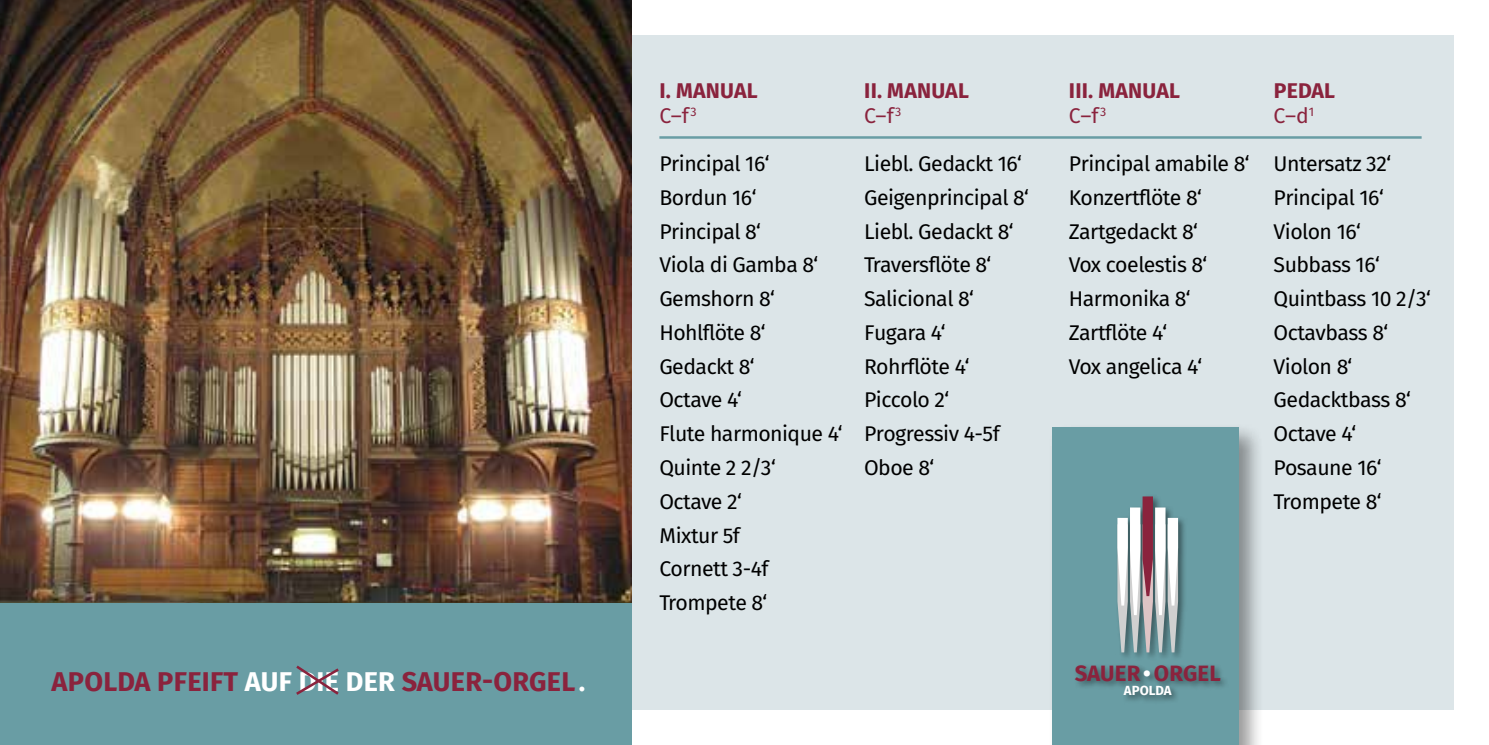
<style>
.page{position:relative;width:1489px;height:745px;background:#fff}
.page>*{position:absolute;margin:0;border:0;box-sizing:border-box;transform-origin:0 0}
.t1{font:700 27px "Fira Sans";letter-spacing:.01em;color:#8a233d}
.t2{font:700 22.25px "Fira Sans";letter-spacing:.01em;color:#8a233d}
.t3{font:21.25px/33.8px "Fira Sans";letter-spacing:-.025em;color:#000}
.t4{font:700 21.25px/25px "Fira Sans";letter-spacing:.01em;color:#8a233d}
.t5{font:700 13.25px "Fira Sans";color:#fff}
.s1{font-weight:400}
.s2{color:#fff}
</style>
<div class="page">
<div style="left:35px;top:35px;width:1418px;height:674px;background:#dce5e8"></div>
<img style="left:0;top:0;width:631px;height:602px">
<div style="left:0;top:602px;width:631px;height:142px;background:#699da4"></div>
<hr style="left:659px;top:136px;width:762px;height:3px;background:#699da4">
<div style="left:1047px;top:422px;width:216px;height:322px;background:#000;opacity:.4"></div>
<div style="left:1052px;top:427px;width:186px;height:317px;background:#699da4"></div>
<svg style="left:296px;top:665px;width:43px;height:30px"></svg>
<div style="left:1072px;top:493px;width:157px;height:211px;background:#000;opacity:.45"></div>
<svg style="left:1117px;top:496px;width:60px;height:156px"></svg>
<p class="t4" style="left:659px;top:76px;width:100px">I. MANUAL<br><span class="s1">C–f</span><sup>3</sup></p>
<p class="t3" style="left:659px;top:146px;width:185px">Principal 16‘<br>Bordun 16‘<br>Principal 8‘<br>Viola di Gamba 8‘<br>Gemshorn 8‘<br>Hohlflöte 8‘<br>Gedackt 8‘<br>Octave 4‘<br>Flute harmonique 4‘<br>Quinte 2 2/3‘<br>Octave 2‘<br>Mixtur 5f<br>Cornett 3-4f<br>Trompete 8‘</p>
<p class="t4" style="left:864px;top:76px;width:106px">II. MANUAL<br><span class="s1">C–f</span><sup>3</sup></p>
<p class="t3" style="left:864px;top:146px;width:166px">Liebl. Gedackt 16‘<br>Geigenprincipal 8‘<br>Liebl. Gedackt 8‘<br>Traversflöte 8‘<br>Salicional 8‘<br>Fugara 4‘<br>Rohrflöte 4‘<br>Piccolo 2‘<br>Progressiv 4-5f<br>Oboe 8‘</p>
<p class="t4" style="left:1068px;top:76px;width:113px">III. MANUAL<br><span class="s1">C–f</span><sup>3</sup></p>
<p class="t3" style="left:1068px;top:146px;width:182px">Principal amabile 8‘<br>Konzertflöte 8‘<br>Zartgedackt 8‘<br>Vox coelestis 8‘<br>Harmonika 8‘<br>Zartflöte 4‘<br>Vox angelica 4‘</p>
<p class="t1" style="left:52px;top:658px;width:535px">APOLDA PFEIFT <span class="s2">AUF DIE DER</span> SAUER-ORGEL <span class="s2">.</span></p>
<p class="t2" style="left:1074px;top:654px;width:148px">SAUER<span class="s2">•</span>ORGEL</p>
<p class="t5" style="left:1123px;top:678px;width:49px">APOLDA</p>
<p class="t4" style="left:1273px;top:76px;width:63px">PEDAL<br><span class="s1">C–d</span><sup>1</sup></p>
<p class="t3" style="left:1273px;top:146px;width:159px">Untersatz 32‘<br>Principal 16‘<br>Violon 16‘<br>Subbass 16‘<br>Quintbass 10 2/3‘<br>Octavbass 8‘<br>Violon 8‘<br>Gedacktbass 8‘<br>Octave 4‘<br>Posaune 16‘<br>Trompete 8‘</p>
</div>
